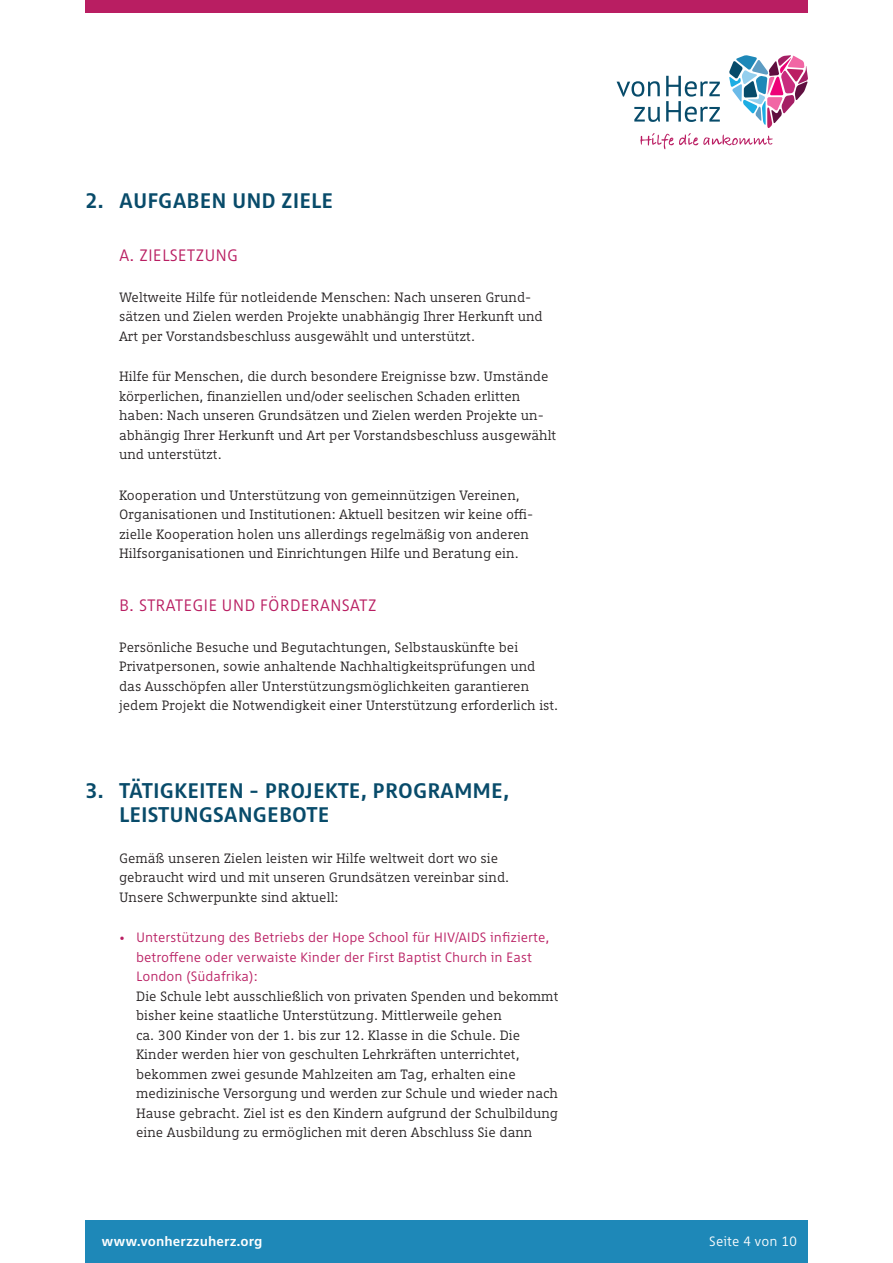
<style>
.page{position:relative;width:893px;height:1263px;background:#fff}
.page>*{position:absolute;margin:0;border:0;box-sizing:border-box;transform-origin:0 0}
.t1{font:700 21px/24px "Dico Sans";color:#084b6a}
.t2{font:16.5px "Dico Sans";color:#b91e62}
.t3{font:13.5px/19.5px "Dico Slab";color:#231f20}
.t4{font:13.5px/19.5px "Dico Sans";color:#b91e62}
.t5{font:700 13.5px "Dico Sans";color:#fff}
.t6{font:13.5px "Dico Sans";color:#fff}
</style>
<div class="page">
<div style="left:85px;top:0;width:723px;height:13px;background:#b91e62"></div>
<div style="left:85px;top:1220px;width:723px;height:43px;background:#1e88b8"></div>
<svg style="left:617px;top:55px;width:191px;height:94px"></svg>
<h1 class="t1" style="left:85px;top:188px;width:250px">2. AUFGABEN UND ZIELE</h1>
<p class="t2" style="left:119px;top:244px;width:121px">A. ZIELSETZUNG</p>
<p class="t3" style="left:119px;top:287px;width:425px">Weltweite Hilfe für notleidende Menschen: Nach unseren Grund&shy;sätzen und Zielen werden Projekte unabhängig Ihrer Herkunft und<br>Art per Vorstandsbeschluss ausgewählt und unterstützt.</p>
<p class="t3" style="left:119px;top:366px;width:439px">Hilfe für Menschen, die durch besondere Ereignisse bzw. Umstände körperlichen, finanziellen und/oder seelischen Schaden erlitten haben: Nach unseren Grundsätzen und Zielen werden Projekte un&shy;abhängig Ihrer Herkunft und Art per Vorstandsbeschluss ausgewählt und unterstützt.</p>
<p class="t3" style="left:119px;top:485px;width:416px">Kooperation und Unterstützung von gemeinnützigen Vereinen, Organisationen und Institutionen: Aktuell besitzen wir keine offi&shy;zielle Kooperation holen uns allerdings regelmäßig von anderen Hilfsorganisationen und Einrichtungen Hilfe und Beratung ein.</p>
<p class="t2" style="left:119px;top:594px;width:259px">B. STRATEGIE UND FÖRDERANSATZ</p>
<p class="t3" style="left:119px;top:637px;width:441px">Persönliche Besuche und Begutachtungen, Selbstauskünfte bei Privatpersonen, sowie anhaltende Nachhaltigkeitsprüfungen und das Ausschöpfen aller Unterstützungsmöglichkeiten garantieren jedem Projekt die Notwendigkeit einer Unterstützung erforderlich ist.</p>
<h1 class="t1" style="left:119px;top:778px;width:392px;text-indent:-34px">3. TÄTIGKEITEN - PROJEKTE, PROGRAMME,<br>LEISTUNGSANGEBOTE</h1>
<p class="t3" style="left:119px;top:848px;width:392px">Gemäß unseren Zielen leisten wir Hilfe weltweit dort wo sie gebraucht wird und mit unseren Grundsätzen vereinbar sind.<br>Unsere Schwerpunkte sind aktuell:</p>
<p class="t4" style="left:136px;top:927px;width:415px;text-indent:-17px">• Unterstützung des Betriebs der Hope School für HIV/AIDS infizierte, betroffene oder verwaiste Kinder der First Baptist Church in East<br>London (Südafrika):</p>
<p class="t3" style="left:136px;top:985px;width:424px">Die Schule lebt ausschließlich von privaten Spenden und bekommt bisher keine staatliche Unterstützung. Mittlerweile gehen<br>ca. 300 Kinder von der 1. bis zur 12. Klasse in die Schule. Die Kinder werden hier von geschulten Lehrkräften unterrichtet, bekommen zwei gesunde Mahlzeiten am Tag, erhalten eine medizinische Versorgung und werden zur Schule und wieder nach Hause gebracht. Ziel ist es den Kindern aufgrund der Schulbildung eine Ausbildung zu ermöglichen mit deren Abschluss Sie dann</p>
<p class="t5" style="left:101px;top:1232px;width:163px">www.vonherzzuherz.org</p>
<p class="t6" style="left:709px;top:1232px;width:90px">Seite 4 von 10</p>
</div>
